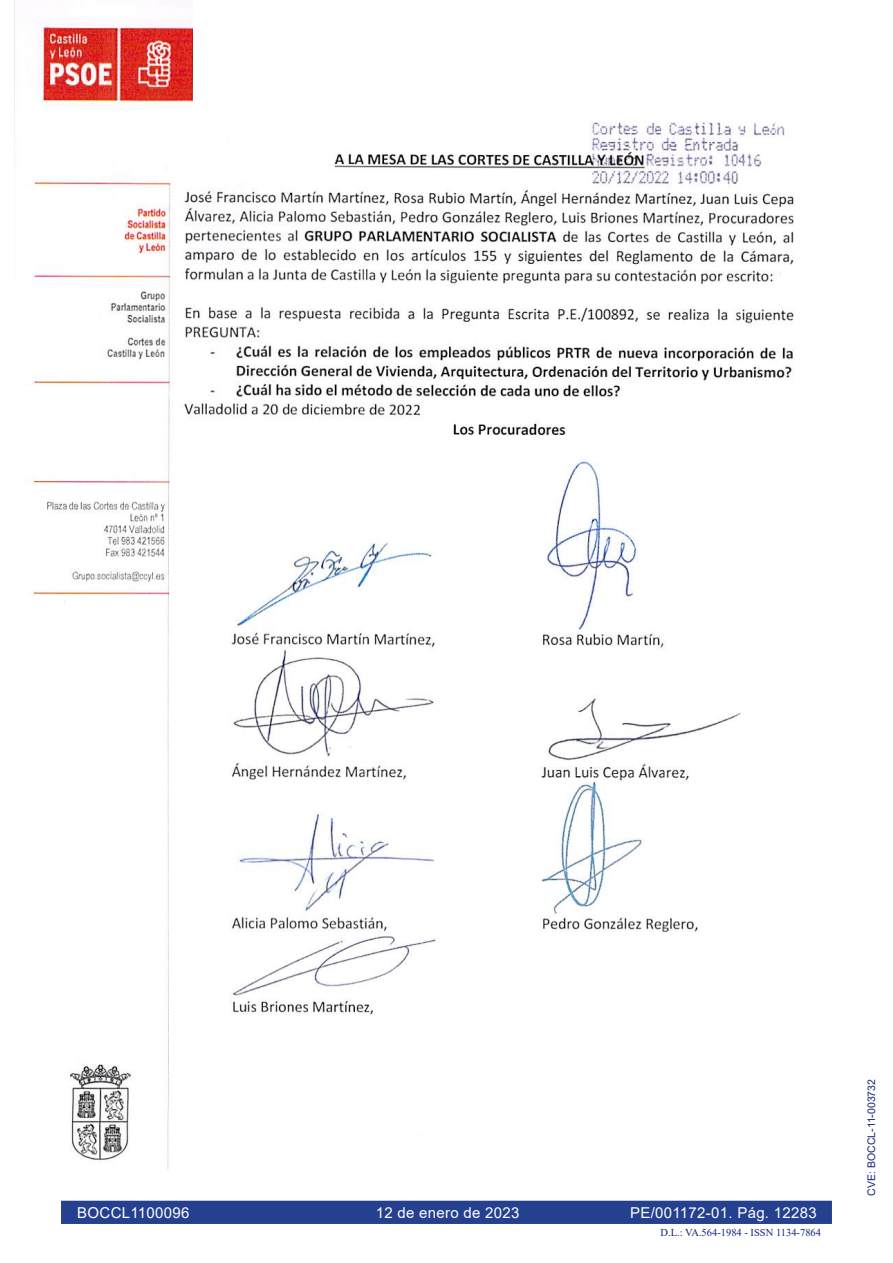
<style>
.page{position:relative;width:893px;height:1263px;background:#fff}
.page>*{position:absolute;margin:0;border:0;box-sizing:border-box;transform-origin:0 0}
.E_CVE{font:15px "Arial";letter-spacing:.02em;color:#fff}
.t1{font:10.5px "Times New Roman";color:#132477}
.t2{font:10.5px "Arial";color:#132477}
</style>
<div class="page">
<div style="left:60px;top:1200px;width:773px;height:25px;background:#25408f"></div>
<div style="left:60px;top:1199px;width:773px;height:26px;border:2px solid #fff"></div>
<img style="left:25px;top:22px;width:808px;height:1178px">
<div style="left:193px;top:0;width:687px;height:108px;background:#fff"></div>
<p class="E_CVE" style="left:77px;top:1202px;width:114px">BOCCL1100096</p>
<p class="E_CVE" style="left:376px;top:1202px;width:145px">12 de enero de 2023</p>
<p class="E_CVE" style="left:630px;top:1202px;width:188px">PE/001172-01. Pág. 12283</p>
<p class="t1" style="left:661px;top:1225px;width:162px">D.L.: VA.564-1984 - ISSN 1134-7864</p>
<p class="t2" style="left:864px;top:1195px;width:118px;rotate:-90deg">CVE: BOCCL-11-003732</p>
</div>
